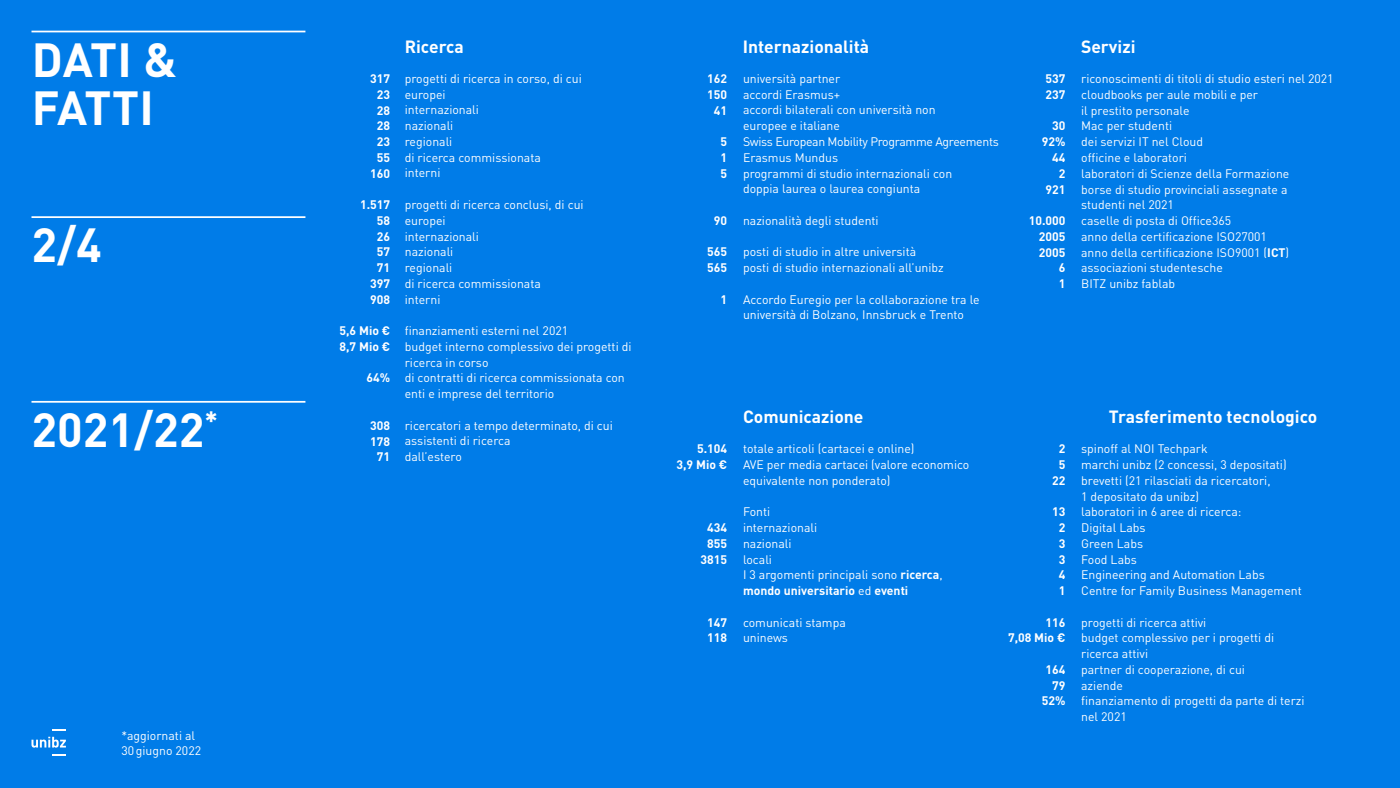
<style>
.page{position:relative;width:1400px;height:788px;background:#007ce8}
.page>*{position:absolute;margin:0;border:0;box-sizing:border-box;transform-origin:0 0}
.t1{font:700 47.25px/47.2px "DINOT";color:#fff}
.t2{font:700 17.5px "DINOT";color:#fff}
.t3{font:12.25px/15.8px "DINOT";color:#fff}
.t4{font:700 12.25px/15.8px "DINOT";color:#fff;text-align:center}
.s1{font-weight:700}
</style>
<div class="page">
<hr style="left:32px;top:401px;width:273px;height:1px;background:#fff">
<hr style="left:32px;top:216px;width:273px;height:2px;background:#fff">
<hr style="left:32px;top:31px;width:273px;height:1px;background:#fff">
<svg style="left:52px;top:729px;width:14px;height:1px"></svg>
<svg style="left:31px;top:736px;width:35px;height:11px"></svg>
<svg style="left:52px;top:754px;width:14px;height:2px"></svg>
<h1 class="t1" style="left:32px;top:35px;width:147px">DATI &amp;<br>FATTI</h1>
<h1 class="t1" style="left:32px;top:220px;width:72px">2/4</h1>
<h1 class="t1" style="left:32px;top:404px;width:188px">2021/22<sup>*</sup></h1>
<p class="t3" style="left:121px;top:727px;width:81px">*aggiornati al<br>30 giugno 2022</p>
<p class="t4" style="left:370px;top:70px;width:21px">317<br>23<br>28<br>28<br>23<br>55<br>160</p>
<p class="t4" style="left:360px;top:196px;width:32px;text-align:right">1.517<br>58<br>26<br>57<br>71<br>397<br>908</p>
<p class="t4" style="left:340px;top:322px;width:52px;text-align:left">5,6 Mio €<br>8,7 Mio €</p>
<p class="t4" style="left:367px;top:370px;width:25px">64%</p>
<p class="t4" style="left:370px;top:417px;width:21px">308<br>178<br>71</p>
<h2 class="t2" style="left:405px;top:35px;width:61px">Ricerca</h2>
<p class="t3" style="left:405px;top:70px;width:178px">progetti di ricerca in corso, di cui europei<br>internazionali<br>nazionali<br>regionali<br>di ricerca commissionata<br>interni</p>
<p class="t3" style="left:405px;top:196px;width:180px">progetti di ricerca conclusi, di cui europei<br>internazionali<br>nazionali<br>regionali<br>di ricerca commissionata<br>interni</p>
<p class="t3" style="left:405px;top:322px;width:228px">finanziamenti esterni nel 2021<br>budget interno complessivo dei progetti di ricerca in corso<br>di contratti di ricerca commissionata con enti e imprese del territorio</p>
<p class="t3" style="left:405px;top:417px;width:210px">ricercatori a tempo determinato, di cui assistenti di ricerca<br>dall’estero</p>
<p class="t4" style="left:707px;top:70px;width:21px">162<br>150<br>41</p>
<p class="t4" style="left:721px;top:133px;width:8px;text-align:justify">5<br>1<br>5</p>
<p class="t4" style="left:714px;top:212px;width:15px">90</p>
<p class="t4" style="left:707px;top:244px;width:21px;text-align:left">565<br>565</p>
<p class="t4" style="left:721px;top:291px;width:8px">1</p>
<h2 class="t2" style="left:743px;top:35px;width:128px">Internazionalità</h2>
<h2 class="t2" style="left:1081px;top:35px;width:56px">Servizi</h2>
<p class="t3" style="left:743px;top:70px;width:257px">università partner<br>accordi Erasmus+<br>accordi bilaterali con università non<br>europee e italiane<br>Swiss European Mobility Programme Agreements<br>Erasmus Mundus<br>programmi di studio internazionali con<br>doppia laurea o laurea congiunta</p>
<p class="t3" style="left:743px;top:212px;width:137px">nazionalità degli studenti</p>
<p class="t3" style="left:743px;top:244px;width:202px">posti di studio in altre università posti di studio internazionali all’unibz</p>
<p class="t3" style="left:743px;top:291px;width:238px">Accordo Euregio per la collaborazione tra le università di Bolzano, Innsbruck e Trento</p>
<p class="t4" style="left:1045px;top:71px;width:21px;text-align:left">537<br>237</p>
<p class="t4" style="left:1042px;top:118px;width:25px;text-align:right">30<br>92%<br>44<br>2<br>921</p>
<p class="t4" style="left:1029px;top:212px;width:38px;text-align:right">10.000<br>2005<br>2005<br>6<br>1</p>
<p class="t3" style="left:1081px;top:71px;width:254px">riconoscimenti di titoli di studio esteri nel 2021 cloudbooks per aule mobili e per<br>il prestito personale<br>Mac per studenti<br>dei servizi IT nel Cloud<br>officine e laboratori<br>laboratori di Scienze della Formazione<br>borse di studio provinciali assegnate a studenti nel 2021<br>caselle di posta di Office365<br>anno della certificazione ISO27001<br>anno della certificazione ISO9001 (<span class="s1">ICT</span>) associazioni studentesche<br>BITZ unibz fablab</p>
<p class="t4" style="left:677px;top:440px;width:52px;text-align:right">5.104<br>3,9 Mio €</p>
<p class="t4" style="left:701px;top:519px;width:28px">434<br>855<br>3815</p>
<p class="t4" style="left:707px;top:614px;width:21px;text-align:left">147<br>118</p>
<h2 class="t2" style="left:743px;top:405px;width:122px">Comunicazione</h2>
<p class="t3" style="left:743px;top:441px;width:228px">totale articoli (cartacei e online)<br>AVE per media cartacei (valore economico equivalente non ponderato)</p>
<p class="t3" style="left:743px;top:504px;width:201px">Fonti<br>internazionali<br>nazionali<br>locali<br>I 3 argomenti principali sono <span class="s1">ricerca</span>, <span class="s1">mondo universitario</span> ed <span class="s1">eventi</span></p>
<p class="t3" style="left:743px;top:614px;width:104px">comunicati stampa uninews</p>
<p class="t4" style="left:1052px;top:440px;width:15px">2<br>5<br>22</p>
<p class="t4" style="left:1052px;top:503px;width:15px">13<br>2<br>3<br>3<br>4<br>1</p>
<p class="t4" style="left:1008px;top:614px;width:59px;text-align:right">116<br>7,08 Mio €</p>
<p class="t4" style="left:1042px;top:661px;width:25px;text-align:right">164<br>79<br>52%</p>
<h2 class="t2" style="left:1109px;top:405px;width:210px">Trasferimento tecnologico</h2>
<p class="t3" style="left:1081px;top:440px;width:222px">spinoff al NOI Techpark<br>marchi unibz (2 concessi, 3 depositati) brevetti (21 rilasciati da ricercatori,<br>1 depositato da unibz)<br>laboratori in 6 aree di ricerca:<br>Digital Labs<br>Green Labs<br>Food Labs<br>Engineering and Automation Labs<br>Centre for Family Business Management</p>
<p class="t3" style="left:1081px;top:614px;width:225px">progetti di ricerca attivi<br>budget complessivo per i progetti di ricerca attivi<br>partner di cooperazione, di cui<br>aziende<br>finanziamento di progetti da parte di terzi nel 2021</p>
</div>
